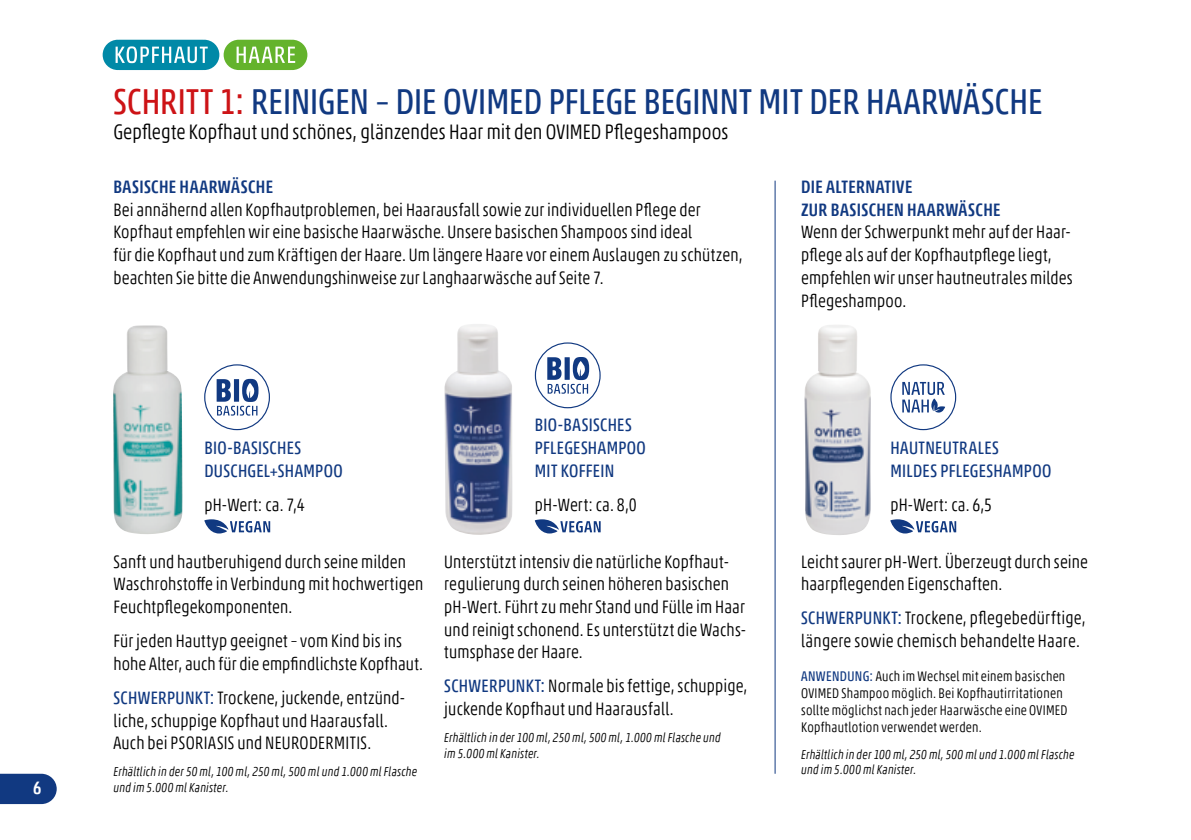
<style>
.page{position:relative;width:1191px;height:840px;background:#fff}
.page>*{position:absolute;margin:0;border:0;box-sizing:border-box;transform-origin:0 0}
.t1{font:condensed 36px "Akko Pro";color:#113981}
.t2{font:300 condensed 21px "Akko Pro";letter-spacing:.005em;color:#000}
.t3{font:300 condensed 18px/22.6px "Akko Pro";letter-spacing:.01em;color:#000}
.t4{font:condensed 18px/22.6px "Akko Pro";letter-spacing:.02em;color:#113981}
.t5{font:500 condensed 18px/22.6px "Akko Pro";letter-spacing:.02em;color:#113981}
.t6{font:500 condensed 18px "Akko Pro";color:#fff}
.t7{font:300 condensed 14px/16.8px "Akko Pro";letter-spacing:.02em;color:#000}
.t8{font:italic 300 condensed 13px/15.6px "Akko Pro";letter-spacing:.02em;color:#000}
.s1{color:#cd1316}
.s2{font-weight:400;color:#113981}
</style>
<div class="page">
<svg style="left:0;top:773px;width:57px;height:30px;background:#24498b"></svg>
<svg style="left:204px;top:519px;width:66px;height:14px"></svg>
<svg style="left:535px;top:519px;width:65px;height:14px"></svg>
<svg style="left:890px;top:519px;width:66px;height:14px"></svg>
<img style="left:113px;top:325px;width:69px;height:209px">
<img style="left:444px;top:324px;width:68px;height:211px">
<img style="left:804px;top:325px;width:67px;height:210px">
<div style="left:204px;top:364px;width:66px;height:66px;border:1px solid #113981;border-radius:50%"></div>
<svg style="left:217px;top:378px;width:41px;height:37px"></svg>
<div style="left:535px;top:342px;width:65px;height:66px;border:1px solid #113981;border-radius:50%"></div>
<svg style="left:547px;top:357px;width:42px;height:36px"></svg>
<div style="left:890px;top:364px;width:66px;height:66px;border:1px solid #113981;border-radius:50%"></div>
<svg style="left:902px;top:382px;width:43px;height:30px"></svg>
<hr style="left:774px;top:180px;width:1px;height:593px;background:#113981">
<svg style="left:103px;top:40px;width:204px;height:30px"></svg>
<p class="t6" style="left:33px;top:776px;width:10px">6</p>
<h1 class="t1" style="left:113px;top:79px;width:930px"><span class="s1">SCHRITT 1:</span> REINIGEN – DIE OVIMED PFLEGE BEGINNT MIT DER HAARWÄSCHE</h1>
<p class="t2" style="left:113px;top:119px;width:616px">Gepflegte Kopfhaut und schönes, glänzendes Haar mit den OVIMED Pflegeshampoos</p>
<p class="t5" style="left:113px;top:175px;width:161px">BASISCHE HAARWÄSCHE</p>
<p class="t3" style="left:113px;top:198px;width:630px">Bei annähernd allen Kopfhautproblemen, bei Haarausfall sowie zur individuellen Pflege der Kopfhaut empfehlen wir eine basische Haarwäsche. Unsere basischen Shampoos sind ideal<br>für die Kopfhaut und zum Kräftigen der Haare. Um längere Haare vor einem Auslaugen zu schützen, beachten Sie bitte die Anwendungshinweise zur Langhaarwäsche auf Seite 7.</p>
<p class="t4" style="left:204px;top:436px;width:140px">BIO-BASISCHES<br>DUSCHGEL+SHAMPOO</p>
<p class="t3" style="left:204px;top:493px;width:102px">pH-Wert: ca. 7,4</p>
<p class="t3" style="left:113px;top:549px;width:311px">Sanft und hautberuhigend durch seine milden<br>Waschrohstoffe in Verbindung mit hochwertigen<br>Feuchtpflegekomponenten.</p>
<p class="t3" style="left:113px;top:629px;width:311px">Für jeden Hauttyp geeignet – vom Kind bis ins hohe Alter, auch für die empfindlichste Kopfhaut.</p>
<p class="t3" style="left:113px;top:686px;width:291px"><span class="s2">SCHWERPUNKT:</span> Trockene, juckende, entzünd&shy;liche, schuppige Kopfhaut und Haarausfall.<br>Auch bei PSORIASIS und NEURODERMITIS.</p>
<p class="t8" style="left:113px;top:763px;width:305px">Erhältlich in der 50 ml, 100 ml, 250 ml, 500 ml und 1.000 ml Flasche und im 5.000 ml Kanister.</p>
<p class="t4" style="left:535px;top:413px;width:113px">BIO-BASISCHES<br>PFLEGESHAMPOO<br>MIT KOFFEIN</p>
<p class="t3" style="left:535px;top:493px;width:103px">pH-Wert: ca. 8,0</p>
<p class="t3" style="left:444px;top:549px;width:303px">Unterstützt intensiv die natürliche Kopfhaut&shy;regulierung durch seinen höheren basischen pH-Wert. Führt zu mehr Stand und Fülle im Haar und reinigt schonend. Es unterstützt die Wachs&shy;tumsphase der Haare.</p>
<p class="t3" style="left:444px;top:674px;width:305px"><span class="s2">SCHWERPUNKT:</span> Normale bis fettige, schuppige, juckende Kopfhaut und Haarausfall.</p>
<p class="t8" style="left:444px;top:729px;width:278px">Erhältlich in der 100 ml, 250 ml, 500 ml, 1.000 ml Flasche und im 5.000 ml Kanister.</p>
<p class="t5" style="left:801px;top:175px;width:201px">DIE ALTERNATIVE<br>ZUR BASISCHEN HAARWÄSCHE</p>
<p class="t3" style="left:801px;top:221px;width:273px">Wenn der Schwerpunkt mehr auf der Haar&shy;pflege als auf der Kopfhautpflege liegt, empfehlen wir unser hautneutrales mildes Pflegeshampoo.</p>
<p class="t4" style="left:890px;top:436px;width:163px">HAUTNEUTRALES<br>MILDES PFLEGESHAMPOO</p>
<p class="t3" style="left:890px;top:493px;width:103px">pH-Wert: ca. 6,5</p>
<p class="t3" style="left:801px;top:549px;width:288px">Leicht saurer pH-Wert. Überzeugt durch seine haarpflegenden Eigenschaften.</p>
<p class="t3" style="left:801px;top:606px;width:286px"><span class="s2">SCHWERPUNKT:</span> Trockene, pflegebedürftige, längere sowie chemisch behandelte Haare.</p>
<p class="t7" style="left:801px;top:667px;width:268px"><span class="s2">ANWENDUNG:</span> Auch im Wechsel mit einem basischen OVIMED Shampoo möglich. Bei Kopfhautirritationen sollte möglichst nach jeder Haarwäsche eine OVIMED Kopfhautlotion verwendet werden.</p>
<p class="t8" style="left:801px;top:745px;width:275px">Erhältlich in der 100 ml, 250 ml, 500 ml und 1.000 ml Flasche und im 5.000 ml Kanister.</p>
</div>
